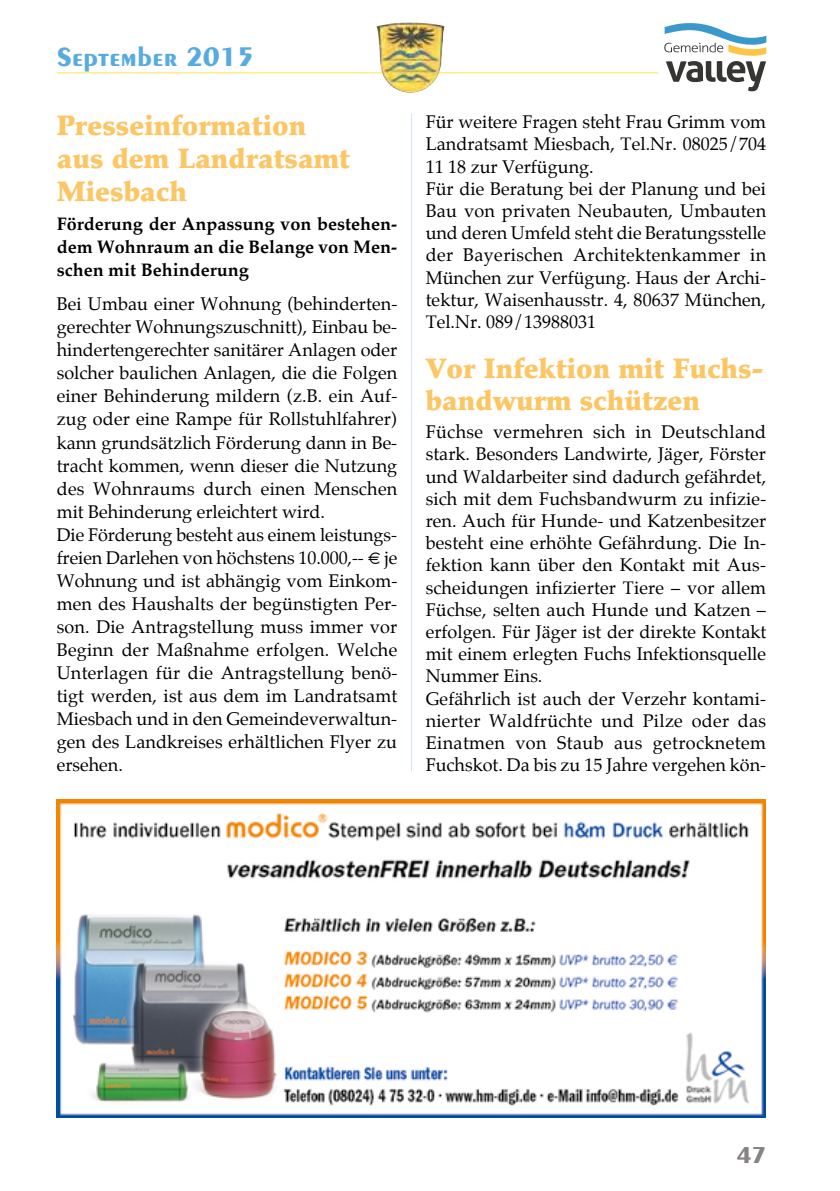
<style>
.page{position:relative;width:840px;height:1191px;background:#fff}
.page>*{position:absolute;margin:0;border:0;box-sizing:border-box;transform-origin:0 0}
.t1{font:900 28px/32.8px "Palatino";color:#fcc665}
.t2{font:700 28px "Peignot";color:#58abe0}
.t3{font:700 24px "Peignot";color:#878384}
.t4{font:18px/22.2px "Palatino";letter-spacing:.005em;color:#000}
.t5{font:700 18px/23px "Palatino";color:#000;text-align:justify}
</style>
<div class="page">
<hr style="left:57px;top:72px;width:601px;height:2px;background:#fdee86">
<svg style="left:664px;top:23px;width:101px;height:68px"></svg>
<img style="left:376px;top:22px;width:67px;height:71px">
<hr style="left:411px;top:113px;width:1px;height:658px;background:#d5e5f7">
<img style="left:57px;top:799px;width:708px;height:318px">
<h1 class="t2" style="left:57px;top:41px;width:199px">September 2015</h1>
<h1 class="t1" style="left:57px;top:109px;width:294px">Presseinformation aus dem Landratsamt<br>Miesbach</h1>
<p class="t5" style="left:57px;top:211px;width:342px">Förderung der Anpassung von bestehen&shy;dem Wohnraum an die Belange von Men&shy;schen mit Behinderung</p>
<p class="t4" style="left:57px;top:292px;width:342px;line-height:23px">Bei Umbau einer Wohnung (behinderten&shy;gerechter Wohnungszuschnitt), Einbau be&shy;hindertengerechter sanitärer Anlagen oder solcher baulichen Anlagen, die die Folgen einer Behinderung mildern (z.B. ein Auf&shy;zug oder eine Rampe für Rollstuhlfahrer) kann grundsätzlich Förderung dann in Be&shy;tracht kommen, wenn dieser die Nutzung des Wohnraums durch einen Menschen mit Behinderung erleichtert wird.<br>Die Förderung besteht aus einem leistungs&shy;freien Darlehen von höchstens 10.000,-- € je Wohnung und ist abhängig vom Einkom&shy;men des Haushalts der begünstigten Per&shy;son. Die Antragstellung muss immer vor Beginn der Maßnahme erfolgen. Welche Unterlagen für die Antragstellung benö&shy;tigt werden, ist aus dem im Landratsamt Miesbach und in den Gemeindeverwaltun&shy;gen des Landkreises erhältlichen Flyer zu ersehen.</p>
<p class="t4" style="left:425px;top:111px;width:342px">Für weitere Fragen steht Frau Grimm vom Landratsamt Miesbach, Tel.Nr. 08025/704<br>11 18 zur Verfügung.<br>Für die Beratung bei der Planung und bei Bau von privaten Neubauten, Umbauten und deren Umfeld steht die Beratungsstelle der Bayerischen Architektenkammer in München zur Verfügung. Haus der Archi&shy;tektur, Waisenhausstr. 4, 80637 München, Tel.Nr. 089/13988031</p>
<h1 class="t1" style="left:425px;top:353px;width:339px;line-height:32.2px">Vor Infektion mit Fuchs&shy;bandwurm schützen</h1>
<p class="t4" style="left:425px;top:421px;width:342px">Füchse vermehren sich in Deutschland stark. Besonders Landwirte, Jäger, Förster und Waldarbeiter sind dadurch gefährdet, sich mit dem Fuchsbandwurm zu infizie&shy;ren. Auch für Hunde- und Katzenbesitzer besteht eine erhöhte Gefährdung. Die In&shy;fektion kann über den Kontakt mit Aus&shy;scheidungen infizierter Tiere – vor allem Füchse, selten auch Hunde und Katzen – erfolgen. Für Jäger ist der direkte Kontakt mit einem erlegten Fuchs Infektionsquelle Nummer Eins.<br>Gefährlich ist auch der Verzehr kontami&shy;nierter Waldfrüchte und Pilze oder das Einatmen von Staub aus getrocknetem Fuchskot. Da bis zu 15 Jahre vergehen kön-</p>
<h2 class="t3" style="left:736px;top:1141px;width:31px">47</h2>
</div>
